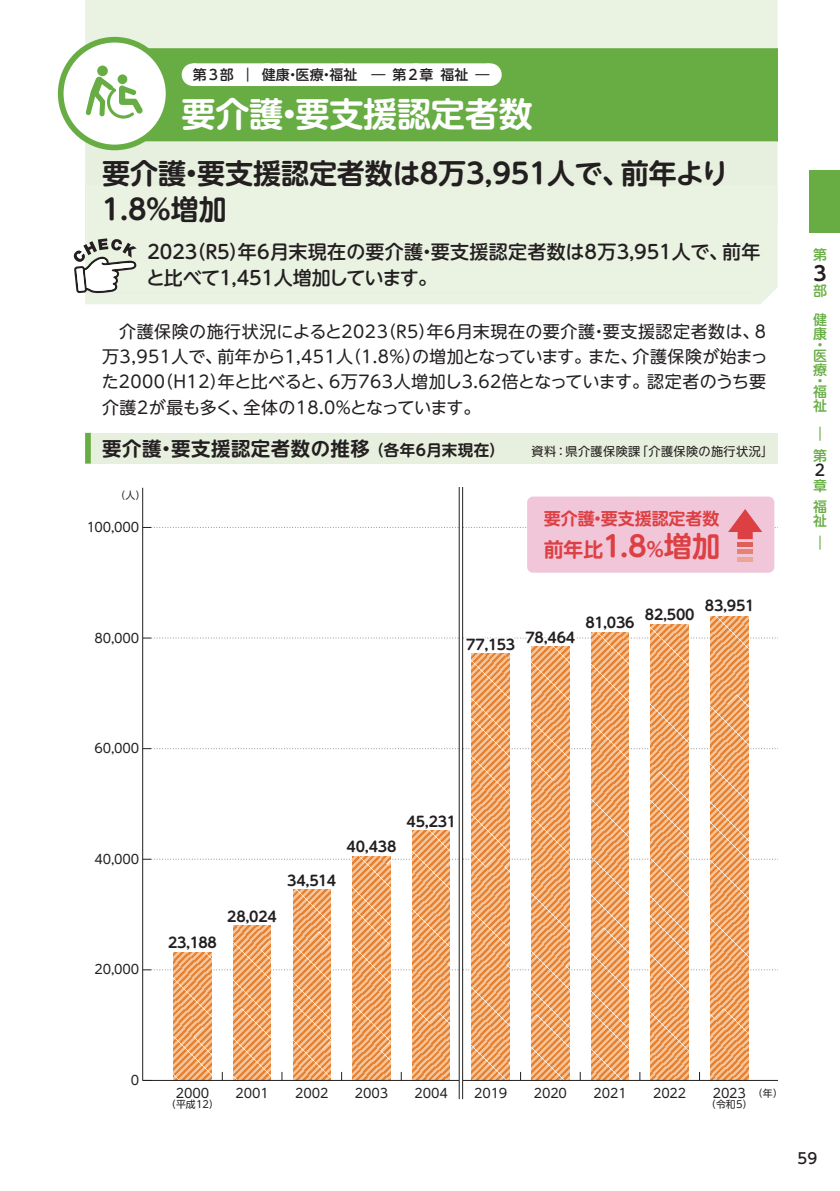
<style>
.page{position:relative;width:840px;height:1191px;background:#fff}
.page>*{position:absolute;margin:0;border:0;box-sizing:border-box;transform-origin:0 0}
.t1{font:500 62.4px "UD Shin M Go Pro";color:#67ad44}
.t2{font:700 34px "UD Shin M Go Pro De";letter-spacing:-.005em;color:#fff}
.t3{font:700 28.4px "UD Shin M Go Pro De";color:#dc4043}
.t4{font:700 28px/36px "UD Shin M Go Pro De";letter-spacing:-.005em;color:#231f20}
.t5{font:700 19.8px "UD Shin M Go Pro De";color:#231f20}
.t6{font:700 19.4px "UD Shin M Go Pro De";letter-spacing:.03em;color:#231f20}
.t7{font:500 19px/26px "UD Shin M Go Pro";letter-spacing:-.005em;color:#231f20}
.t8{font:17px/25.4px "UD Shin M Go Pro";letter-spacing:-.01em;color:#231f20;text-align:justify}
.t9{font:700 17px "UD Shin M Go Pro De";letter-spacing:-.005em;color:#dc4043}
.t10{font:500 15.6px "UD Shin M Go Pro";color:#231f20}
.t11{font:500 14.8px "UD Shin Go Pro";color:#231f20}
.t12{font:700 14.2px "UD Shin M Go Pro De";letter-spacing:-.015em;color:#231f20}
.t13{font:500 14px "UD Shin M Go Pro";letter-spacing:.06em;color:#231f20}
.t14{font:500 14px/10.8px "UD Shin M Go Pro";color:#67ad44}
.t15{font:12.8px "UD Shin M Go Pro";letter-spacing:-.01em;color:#231f20}
.t16{font:12.2px "UD Shin M Go Pro";letter-spacing:.03em;color:#231f20}
.t17{font:10px "UD Shin M Go Pro";letter-spacing:-.005em;color:#231f20}
.s1{font-size:15.6px}
.s2{font-size:19.8px}
</style>
<div class="page">
<svg style="left:173px;top:952px;width:38px;height:128px;background:#eea569"></svg>
<svg style="left:233px;top:926px;width:38px;height:154px;background:#eea56a"></svg>
<svg style="left:293px;top:890px;width:37px;height:190px;background:#eea56a"></svg>
<svg style="left:352px;top:860px;width:38px;height:220px;background:#eea569"></svg>
<svg style="left:412px;top:860px;width:37px;height:220px;background:#eda468"></svg>
<svg style="left:471px;top:654px;width:38px;height:426px;background:#eea469"></svg>
<svg style="left:531px;top:654px;width:38px;height:426px;background:#eea469"></svg>
<svg style="left:591px;top:654px;width:37px;height:426px;background:#eea569"></svg>
<svg style="left:650px;top:654px;width:38px;height:426px;background:#eea468"></svg>
<svg style="left:710px;top:654px;width:37px;height:426px;background:#eea468"></svg>
<hr style="left:143px;top:1080px;width:634px;height:1px;background:#231f20">
<hr style="left:142px;top:488px;width:1px;height:592px;background:#231f20">
<svg style="left:143px;top:969px;width:633px;height:1px"></svg>
<svg style="left:143px;top:748px;width:633px;height:1px"></svg>
<hr style="left:459px;top:488px;width:3px;height:611px;background:#fff">
<hr style="left:462px;top:488px;width:1px;height:611px;background:#231f20">
<hr style="left:458px;top:488px;width:1px;height:611px;background:#231f20">
<div style="left:527px;top:496px;width:247px;height:76px;background:#f2c6d9;border-radius:6px"></div>
<div style="left:737px;top:542px;width:15px;height:5px;background:#e05f56"></div>
<div style="left:737px;top:549px;width:15px;height:5px;background:#e68272"></div>
<svg style="left:143px;top:509px;width:633px;height:30px"></svg>
<div style="left:737px;top:557px;width:15px;height:5px;background:#eea495"></div>
<svg style="left:233px;top:925px;width:38px;height:1px"></svg>
<svg style="left:293px;top:889px;width:38px;height:1px"></svg>
<svg style="left:143px;top:812px;width:633px;height:48px"></svg>
<svg style="left:143px;top:597px;width:633px;height:57px"></svg>
<div style="left:85px;top:48px;width:692px;height:40px;background:#67ad44"></div>
<div style="left:85px;top:0;width:692px;height:48px;background:#eaf2e2"></div>
<div style="left:193px;top:63px;width:296px;height:23px;background:#fff"></div>
<svg style="left:267px;top:63px;width:185px;height:1px"></svg>
<svg style="left:489px;top:63px;width:1px;height:23px"></svg>
<div style="left:85px;top:88px;width:692px;height:54px;background:#67ad44"></div>
<div style="left:85px;top:142px;width:692px;height:44px;background:#e7efde"></div>
<div style="left:85px;top:186px;width:692px;height:118px;background:#eaf2e2"></div>
<hr style="left:85px;top:293px;width:669px;height:1px;background:#e7efde">
<div style="left:85px;top:433px;width:692px;height:30px;background:#e7efde"></div>
<div style="left:85px;top:433px;width:6px;height:30px;background:#67ad44"></div>
<svg style="left:74px;top:238px;width:63px;height:56px"></svg>
<div style="left:61px;top:40px;width:107px;height:107px;background:#fff;border-radius:50%"></div>
<svg style="left:85px;top:76px;width:58px;height:43px"></svg>
<div style="left:117px;top:74px;width:10px;height:10px;background:#67ad44;border-radius:50%"></div>
<div style="left:97px;top:66px;width:11px;height:10px;background:#67ad44;border-radius:50%"></div>
<div style="left:58px;top:37px;width:113px;height:113px;border:6px solid #67ad44;border-radius:50%"></div>
<p class="t13" style="left:193px;top:64px;width:298px">第3部 ｜ 健康・医療・福祉 ― 第2章 福祉 ―</p>
<h2 class="t2" style="left:181px;top:87px;width:352px">要介護・要支援認定者数</h2>
<h3 class="t4" style="left:102px;top:154px;width:628px">要介護・要支援認定者数は8万3,951人で、前年より<br>1.8％増加</h3>
<p class="t7" style="left:146px;top:238px;width:615px">2023（R5）年6月末現在の要介護・要支援認定者数は8万3,951人で、前年と比べて1,451人増加しています。</p>
<p class="t8" style="left:102px;top:318px;width:667px;text-indent:17px">介護保険の施行状況によると2023（R5）年6月末現在の要介護・要支援認定者数は、8万3,951人で、前年から1,451人（1.8％）の増加となっています。また、介護保険が始まった2000（H12）年と比べると、6万763人増加し3.62倍となっています。認定者のうち要介護2が最も多く、全体の18.0％となっています。</p>
<p class="t6" style="left:102px;top:432px;width:404px">要介護・要支援認定者数の推移<span class="s1">（各年6月末現在）</span></p>
<p class="t16" style="left:531px;top:441px;width:243px">資料：県介護保険課「介護保険の施行状況」</p>
<p class="t17" style="left:115px;top:487px;width:31px">（人）</p>
<p class="t15" style="left:86px;top:517px;width:54px">100,000</p>
<p class="t15" style="left:94px;top:627px;width:46px">80,000</p>
<p class="t9" style="left:543px;top:505px;width:177px">要介護・要支援認定者数</p>
<h3 class="t3" style="left:543px;top:523px;width:178px"><span class="s2">前年比</span>1.8<span class="s2">%</span>増加</h3>
<p class="t12" style="left:466px;top:633px;width:50px">77,153</p>
<p class="t12" style="left:525px;top:626px;width:51px">78,464</p>
<p class="t12" style="left:585px;top:611px;width:50px">81,036</p>
<p class="t12" style="left:644px;top:602px;width:51px">82,500</p>
<p class="t12" style="left:704px;top:594px;width:51px">83,951</p>
<h1 class="t1" style="left:788px;top:151px;width:64px">█</h1>
<p class="t14" style="left:812px;top:249px;width:15px">第</p>
<p class="t14" style="left:812px;top:276px;width:15px;line-height:28.6px">部健</p>
<p class="t14" style="left:812px;top:328px;width:15px">康・医</p>
<p class="t14" style="left:812px;top:363px;width:15px">療・福</p>
<p class="t14" style="left:812px;top:390px;width:15px;line-height:28.6px">祉︱</p>
<p class="t14" style="left:812px;top:449px;width:15px">第</p>
<p class="t10" style="left:814px;top:458px;width:12px">2</p>
<p class="t14" style="left:812px;top:474px;width:15px;line-height:21.6px">章福</p>
<p class="t14" style="left:812px;top:509px;width:15px;line-height:21.6px">祉︱</p>
<p class="t5" style="left:813px;top:257px;width:15px">3</p>
<p class="t15" style="left:94px;top:738px;width:46px">60,000</p>
<p class="t15" style="left:94px;top:848px;width:46px">40,000</p>
<p class="t15" style="left:94px;top:959px;width:46px">20,000</p>
<p class="t12" style="left:168px;top:931px;width:50px">23,188</p>
<p class="t12" style="left:227px;top:904px;width:51px">28,024</p>
<p class="t12" style="left:287px;top:869px;width:50px">34,514</p>
<p class="t12" style="left:346px;top:835px;width:51px">40,438</p>
<p class="t12" style="left:406px;top:810px;width:51px">45,231</p>
<p class="t15" style="left:131px;top:1069px;width:10px">0</p>
<p class="t15" style="left:176px;top:1083px;width:35px">2000</p>
<p class="t15" style="left:235px;top:1083px;width:35px">2001</p>
<p class="t15" style="left:295px;top:1083px;width:35px">2002</p>
<p class="t15" style="left:354px;top:1083px;width:35px">2003</p>
<p class="t15" style="left:414px;top:1083px;width:35px">2004</p>
<p class="t15" style="left:474px;top:1083px;width:34px">2019</p>
<p class="t15" style="left:533px;top:1083px;width:35px">2020</p>
<p class="t15" style="left:593px;top:1083px;width:35px">2021</p>
<p class="t15" style="left:652px;top:1083px;width:35px">2022</p>
<p class="t17" style="left:166px;top:1096px;width:54px">（平成12）</p>
<p class="t15" style="left:712px;top:1083px;width:35px">2023</p>
<p class="t17" style="left:705px;top:1096px;width:48px">（令和5）</p>
<p class="t17" style="left:752px;top:1085px;width:31px">（年）</p>
<p class="t11" style="left:797px;top:1146px;width:21px">59</p>
</div>
